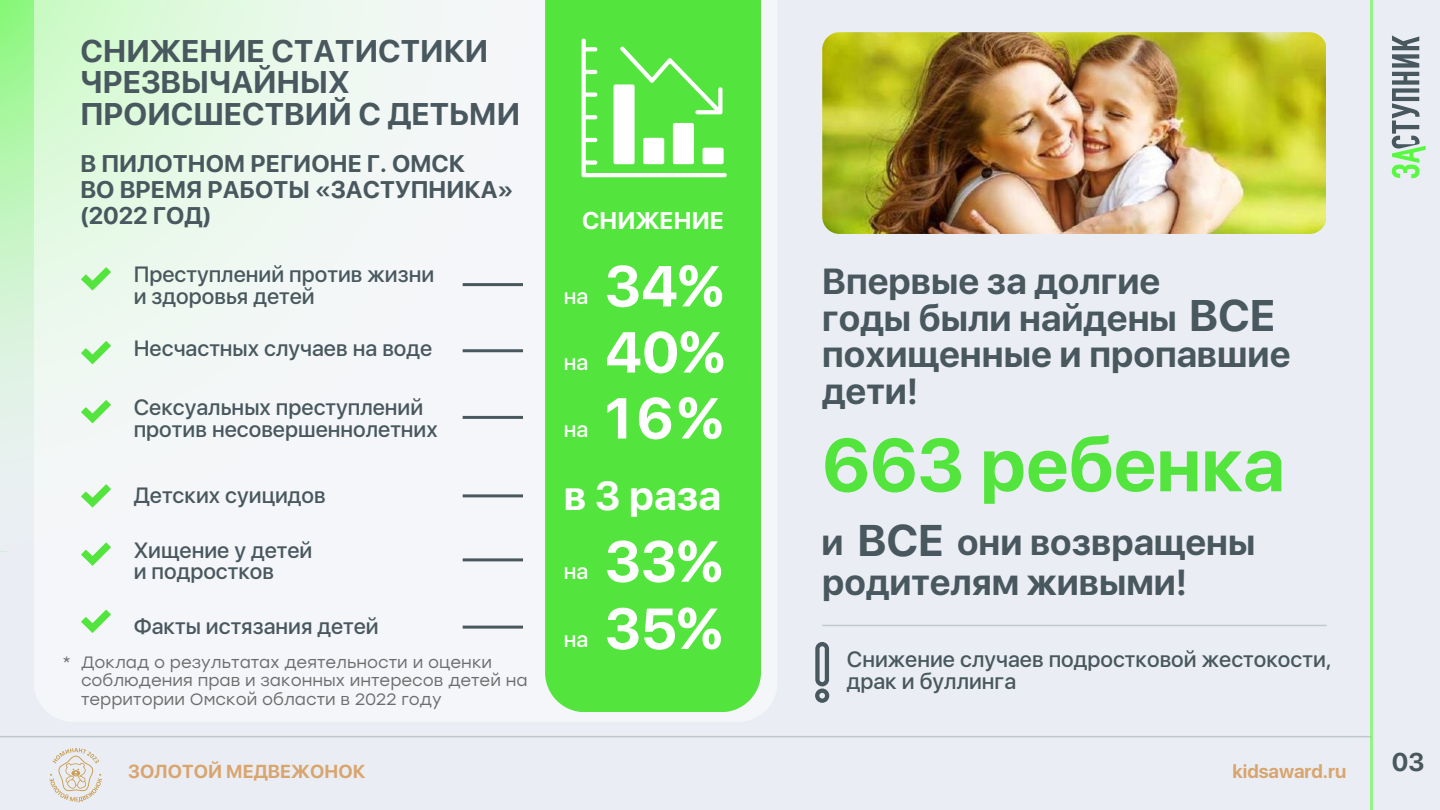
<style>
.page{position:relative;width:1440px;height:810px;background:#eaeef4}
.page>*{position:absolute;margin:0;border:0;box-sizing:border-box;transform-origin:0 0}
.t1{font:700 74.1px "SFUI Display";color:#53e43d}
.t2{font:700 57.3px/66.1px "SFUI Display";color:#fff}
.t3{font:700 44.1px "SFUI Display";color:#48585e}
.t4{font:700 44px "SFUI Display";color:#48585e}
.t5{font:700 40.3px "SFUI Display";color:#fff}
.t6{font:700 36.1px/36.8px "SFUI Display";color:#48585e}
.t7{font:700 36px/39.6px "SFUI Display";color:#48585e}
.t8{font:700 31.2px/31.7px "SFUI Display";color:#48585e}
.t9{font:700 25.5px "SFUI Display";color:#48585e}
.t10{font:700 24px/26.2px "SFUI Display";color:#48585e}
.t11{font:700 24px "SFUI Display";color:#fff}
.t12{font:500 22px/21.8px "SFUI Display";color:#48585e}
.t13{font:500 22px "SFUI Display";color:#fff}
.t14{font:700 18.7px "SFUI Display";color:#d9a56f}
.t15{font:16.4px/18.5px "Stolzl";color:#6d6d6d}
.s1{font-size:36px}
</style>
<div class="page">
<hr style="left:0;top:736px;width:1372px;height:1px;background:#c1c7cf">
<hr style="left:1370px;top:0;width:3px;height:810px;background:#59f941">
<svg style="left:1392px;top:35px;width:34px;height:143px"></svg>
<svg style="left:0;top:0;width:34px;height:412px"></svg>
<svg style="left:34px;top:0;width:489px;height:629px;fill:#f3f7f7"></svg>
<div style="left:545px;top:0;width:216px;height:712px;background:#53e43d"></div>
<svg style="left:81px;top:267px;width:30px;height:23px"></svg>
<svg style="left:81px;top:341px;width:30px;height:23px"></svg>
<svg style="left:81px;top:542px;width:30px;height:24px"></svg>
<svg style="left:81px;top:610px;width:30px;height:23px"></svg>
<svg style="left:81px;top:400px;width:30px;height:23px"></svg>
<svg style="left:81px;top:484px;width:30px;height:24px"></svg>
<hr style="left:463px;top:283px;width:60px;height:3px;background:#48585e">
<hr style="left:463px;top:349px;width:60px;height:3px;background:#48585e">
<hr style="left:463px;top:558px;width:60px;height:3px;background:#48585e">
<hr style="left:463px;top:626px;width:60px;height:3px;background:#48585e">
<hr style="left:463px;top:416px;width:60px;height:3px;background:#48585e">
<hr style="left:463px;top:494px;width:60px;height:3px;background:#48585e">
<img style="left:822px;top:32px;width:504px;height:202px;border-radius:17px">
<hr style="left:822px;top:625px;width:505px;height:1px;background:#c1c7cf">
<svg style="left:815px;top:642px;width:14px;height:61px"></svg>
<svg style="left:582px;top:39px;width:145px;height:138px"></svg>
<svg style="left:50px;top:748px;width:52px;height:54px"></svg>
<h3 class="t8" style="left:80px;top:35px;width:441px">СНИЖЕНИЕ СТАТИСТИКИ<br>ЧРЕЗВЫЧАЙНЫХ<br>ПРОИСШЕСТВИЙ С ДЕТЬМИ</h3>
<p class="t10" style="left:80px;top:150px;width:435px">В ПИЛОТНОМ РЕГИОНЕ Г. ОМСК<br>ВО ВРЕМЯ РАБОТЫ «ЗАСТУПНИКА» (2022 ГОД)</p>
<p class="t12" style="left:134px;top:264px;width:302px">Преступлений против жизни и здоровья детей</p>
<p class="t12" style="left:134px;top:337px;width:300px">Несчастных случаев на воде</p>
<p class="t12" style="left:134px;top:396px;width:306px">Сексуальных преступлений против несовершеннолетних</p>
<p class="t12" style="left:134px;top:484px;width:193px">Детских суицидов</p>
<p class="t15" style="left:62px;top:653px;width:11px">*</p>
<p class="t12" style="left:134px;top:539px;width:180px">Хищение у детей и подростков</p>
<p class="t12" style="left:134px;top:616px;width:247px">Факты истязания детей</p>
<p class="t15" style="left:81px;top:653px;width:448px">Доклад о результатах деятельности и оценки соблюдения прав и законных интересов детей на территории Омской области в 2022 году</p>
<p class="t11" style="left:582px;top:206px;width:143px">СНИЖЕНИЕ</p>
<p class="t13" style="left:564px;top:283px;width:26px">на</p>
<p class="t13" style="left:564px;top:349px;width:26px">на</p>
<p class="t13" style="left:564px;top:416px;width:26px">на</p>
<h2 class="t2" style="left:605px;top:253px;width:121px">34%<br>40%</h2>
<h2 class="t2" style="left:605px;top:385px;width:119px">16%</h2>
<h3 class="t5" style="left:564px;top:471px;width:159px">в 3 раза</h3>
<p class="t13" style="left:564px;top:558px;width:26px">на</p>
<p class="t13" style="left:564px;top:626px;width:26px">на</p>
<h2 class="t2" style="left:605px;top:528px;width:119px;line-height:67.2px">33%<br>35%</h2>
<h3 class="t6" style="left:822px;top:263px;width:470px">Впервые за долгие<br>годы были найдены похищенные и пропавшие дети!</h3>
<h1 class="t1" style="left:822px;top:421px;width:464px">663 ребенка</h1>
<h3 class="t7" style="left:822px;top:523px;width:434px;text-indent:135px">они возвращены родителям живыми!</h3>
<h3 class="t4" style="left:1189px;top:289px;width:88px">ВСЕ</h3>
<h3 class="t3" style="left:822px;top:514px;width:124px"><span class="s1">и</span> ВСЕ</h3>
<p class="t12" style="left:847px;top:649px;width:486px">Снижение случаев подростковой жестокости, драк и буллинга</p>
<p class="t14" style="left:128px;top:761px;width:239px">ЗОЛОТОЙ МЕДВЕЖОНОК</p>
<p class="t14" style="left:1232px;top:760px;width:115px">kidsaward.ru</p>
<p class="t9" style="left:1392px;top:747px;width:34px">03</p>
</div>
